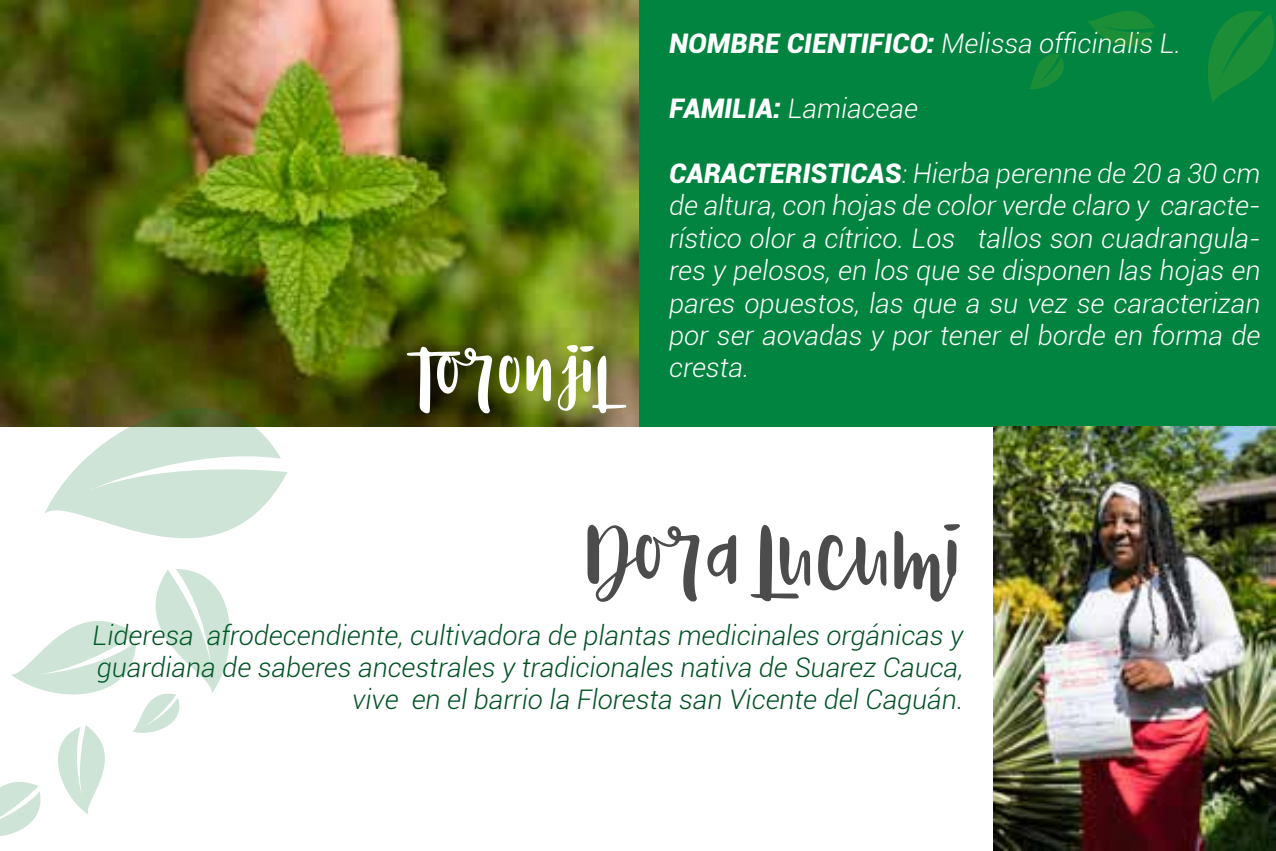
<style>
.page{position:relative;width:1276px;height:851px;background:#fff}
.page>*{position:absolute;margin:0;border:0;box-sizing:border-box;transform-origin:0 0}
.t1{font:76.5px "Naira";color:#4c4c4c}
.t2{font:66.3px "Naira";color:#fff}
.t3{font:italic 300 27px/32.4px "Roboto";color:#fff;text-align:justify}
.t4{font:italic 300 27px/32.4px "Roboto";color:#005124;text-align:right}
.s1{font-weight:900}
</style>
<div class="page">
<div style="left:0;top:0;width:1276px;height:426px;background:#00843f"></div>
<img style="left:0;top:0;width:639px;height:426px">
<svg style="left:1088px;top:11px;width:67px;height:36px"></svg>
<svg style="left:1029px;top:54px;width:35px;height:35px"></svg>
<svg style="left:1208px;top:11px;width:66px;height:92px"></svg>
<svg style="left:44px;top:408px;width:244px;height:130px"></svg>
<svg style="left:0;top:569px;width:230px;height:267px"></svg>
<img style="left:993px;top:426px;width:283px;height:424px">
<p class="t3" style="left:669px;top:26px;width:513px"><span class="s1">NOMBRE CIENTIFICO:</span> Melissa officinalis L.</p>
<h2 class="t2" style="left:407px;top:341px;width:208px">Toronjil</h2>
<p class="t3" style="left:669px;top:91px;width:250px"><span class="s1">FAMILIA:</span> Lamiaceae</p>
<p class="t3" style="left:669px;top:156px;width:593px"><span class="s1">CARACTERISTICAS</span>: Hierba perenne de 20 a 30 cm de altura, con hojas de color verde claro y caracte&shy;rístico olor a cítrico. Los tallos son cuadrangula&shy;res y pelosos, en los que se disponen las hojas en pares opuestos, las que a su vez se caracterizan por ser aovadas y por tener el borde en forma de cresta.</p>
<h1 class="t1" style="left:587px;top:517px;width:378px">Dora Lucumi</h1>
<p class="t4" style="left:93px;top:617px;width:872px">Lideresa afrodecendiente, cultivadora de plantas medicinales orgánicas y guardiana de saberes ancestrales y tradicionales nativa de Suarez Cauca, vive en el barrio la Floresta san Vicente del Caguán.</p>
</div>
